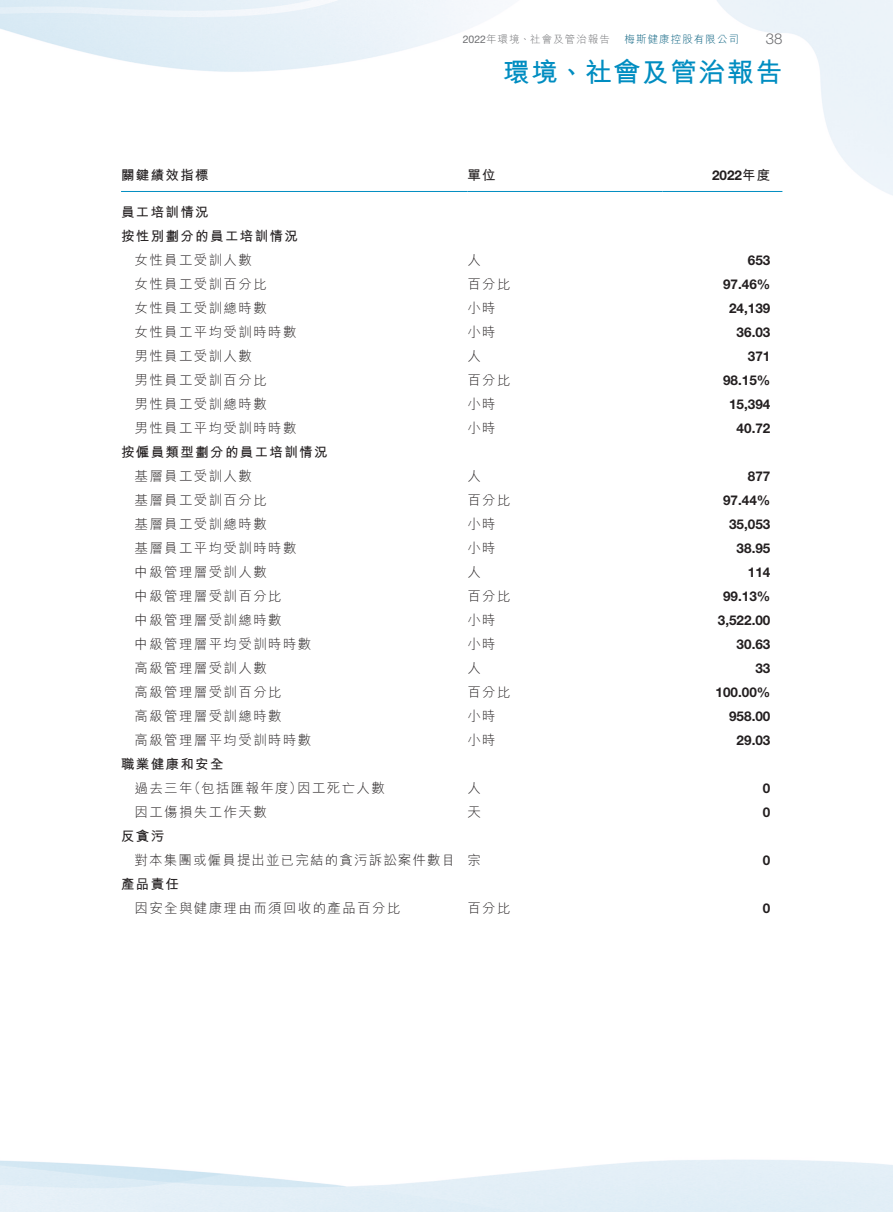
<style>
.page{position:relative;width:893px;height:1212px;background:#fff}
.page>*{position:absolute;margin:0;border:0;box-sizing:border-box;transform-origin:0 0}
.t1{font:700 27px "M Hei HK";letter-spacing:.05em;color:#008dc1}
.t2{font:300 15px "Helvetica Neue LT Std";color:#6c6d70}
._15_Table_Stub{font:300 13.5px "M Hei HK";letter-spacing:.1em;color:#231f20}
._01_Body_Text{font:700 13.5px "Helvetica Neue LT Std";color:#231f20}
._15_Table_Stub-2{font:700 13.5px "M Hei HK";letter-spacing:.1em;color:#231f20}
._01_Body_Text-2{font:300 13.5px "M Hei HK";letter-spacing:.1em;color:#231f20}
._01_Body_Text-3{font:700 13.5px "M Hei HK";color:#231f20}
.t3{font:300 10.5px "M Hei HK";letter-spacing:.1em;color:#6c6d70}
.t4{font:300 10.5px "M Hei HK";letter-spacing:.1em;color:#005c7c}
.s1{font-family:"Helvetica Neue LT Std";font-weight:400}
.s2{font-family:"M Hei HK"}
</style>
<div class="page">
<hr style="left:121px;top:191px;width:346px;height:1px;background:#008dc1">
<hr style="left:467px;top:191px;width:195px;height:1px;background:#008dc1">
<hr style="left:662px;top:191px;width:120px;height:1px;background:#008dc1">
<p class="t2" style="left:766px;top:29px;width:18px">38</p>
<p class="t3" style="left:463px;top:32px;width:149px"><span class="s1">2022</span>年環境、社會及管治報告</p>
<h1 class="t1" style="left:503px;top:52px;width:281px">環境、社會及管治報告</h1>
<p class="t4" style="left:625px;top:32px;width:116px">梅斯健康控股有限公司</p>
<p class="_15_Table_Stub-2" style="left:121px;top:165px;width:89px">關鍵績效指標</p>
<p class="_15_Table_Stub-2" style="left:121px;top:202px;width:89px">員工培訓情況</p>
<p class="_15_Table_Stub-2" style="left:121px;top:226px;width:178px">按性別劃分的員工培訓情況</p>
<p class="_01_Body_Text-3" style="left:467px;top:165px;width:30px">單位</p>
<p class="_01_Body_Text" style="left:712px;top:166px;width:60px">2022<span class="s2">年度</span></p>
<p class="_15_Table_Stub" style="left:135px;top:251px;width:119px">女性員工受訓人數</p>
<p class="_01_Body_Text-2" style="left:467px;top:251px;width:15px">人</p>
<p class="_01_Body_Text" style="left:748px;top:252px;width:24px">653</p>
<p class="_15_Table_Stub" style="left:135px;top:275px;width:134px">女性員工受訓百分比</p>
<p class="_01_Body_Text-2" style="left:467px;top:275px;width:45px">百分比</p>
<p class="_01_Body_Text" style="left:723px;top:276px;width:49px">97.46%</p>
<p class="_15_Table_Stub" style="left:135px;top:299px;width:134px">女性員工受訓總時數</p>
<p class="_01_Body_Text-2" style="left:467px;top:299px;width:30px">小時</p>
<p class="_01_Body_Text" style="left:729px;top:300px;width:43px">24,139</p>
<p class="_15_Table_Stub" style="left:135px;top:323px;width:163px">女性員工平均受訓時時數</p>
<p class="_01_Body_Text-2" style="left:467px;top:323px;width:30px">小時</p>
<p class="_01_Body_Text" style="left:737px;top:324px;width:35px">36.03</p>
<p class="_15_Table_Stub" style="left:135px;top:347px;width:119px">男性員工受訓人數</p>
<p class="_01_Body_Text-2" style="left:467px;top:347px;width:15px">人</p>
<p class="_01_Body_Text" style="left:748px;top:348px;width:24px">371</p>
<p class="_15_Table_Stub" style="left:135px;top:371px;width:134px">男性員工受訓百分比</p>
<p class="_01_Body_Text-2" style="left:467px;top:371px;width:45px">百分比</p>
<p class="_01_Body_Text" style="left:723px;top:372px;width:49px">98.15%</p>
<p class="_15_Table_Stub" style="left:135px;top:395px;width:134px">男性員工受訓總時數</p>
<p class="_01_Body_Text-2" style="left:467px;top:395px;width:30px">小時</p>
<p class="_01_Body_Text" style="left:729px;top:396px;width:43px">15,394</p>
<p class="_15_Table_Stub" style="left:135px;top:419px;width:163px">男性員工平均受訓時時數</p>
<p class="_15_Table_Stub-2" style="left:121px;top:442px;width:208px">按僱員類型劃分的員工培訓情況</p>
<p class="_01_Body_Text-2" style="left:467px;top:419px;width:30px">小時</p>
<p class="_01_Body_Text" style="left:737px;top:420px;width:35px">40.72</p>
<p class="_15_Table_Stub" style="left:135px;top:467px;width:119px">基層員工受訓人數</p>
<p class="_01_Body_Text-2" style="left:467px;top:467px;width:15px">人</p>
<p class="_01_Body_Text" style="left:748px;top:468px;width:24px">877</p>
<p class="_15_Table_Stub" style="left:135px;top:491px;width:134px">基層員工受訓百分比</p>
<p class="_01_Body_Text-2" style="left:467px;top:491px;width:45px">百分比</p>
<p class="_01_Body_Text" style="left:723px;top:492px;width:49px">97.44%</p>
<p class="_15_Table_Stub" style="left:135px;top:515px;width:134px">基層員工受訓總時數</p>
<p class="_01_Body_Text-2" style="left:467px;top:515px;width:30px">小時</p>
<p class="_01_Body_Text" style="left:729px;top:516px;width:43px">35,053</p>
<p class="_15_Table_Stub" style="left:135px;top:539px;width:163px">基層員工平均受訓時時數</p>
<p class="_01_Body_Text-2" style="left:467px;top:539px;width:30px">小時</p>
<p class="_01_Body_Text" style="left:737px;top:540px;width:35px">38.95</p>
<p class="_15_Table_Stub" style="left:135px;top:563px;width:134px">中級管理層受訓人數</p>
<p class="_01_Body_Text-2" style="left:467px;top:563px;width:15px">人</p>
<p class="_01_Body_Text" style="left:748px;top:564px;width:24px">114</p>
<p class="_15_Table_Stub" style="left:135px;top:587px;width:149px">中級管理層受訓百分比</p>
<p class="_01_Body_Text-2" style="left:467px;top:587px;width:45px">百分比</p>
<p class="_01_Body_Text" style="left:723px;top:588px;width:49px">99.13%</p>
<p class="_15_Table_Stub" style="left:135px;top:611px;width:149px">中級管理層受訓總時數</p>
<p class="_01_Body_Text-2" style="left:467px;top:611px;width:30px">小時</p>
<p class="_01_Body_Text" style="left:718px;top:612px;width:54px">3,522.00</p>
<p class="_15_Table_Stub" style="left:135px;top:635px;width:178px">中級管理層平均受訓時時數</p>
<p class="_01_Body_Text-2" style="left:467px;top:635px;width:30px">小時</p>
<p class="_01_Body_Text" style="left:737px;top:636px;width:35px">30.63</p>
<p class="_15_Table_Stub" style="left:135px;top:659px;width:134px">高級管理層受訓人數</p>
<p class="_01_Body_Text-2" style="left:467px;top:659px;width:15px">人</p>
<p class="_01_Body_Text" style="left:755px;top:660px;width:17px">33</p>
<p class="_15_Table_Stub" style="left:135px;top:683px;width:149px">高級管理層受訓百分比</p>
<p class="_01_Body_Text-2" style="left:467px;top:683px;width:45px">百分比</p>
<p class="_01_Body_Text" style="left:716px;top:684px;width:56px">100.00%</p>
<p class="_15_Table_Stub" style="left:135px;top:707px;width:149px">高級管理層受訓總時數</p>
<p class="_01_Body_Text-2" style="left:467px;top:707px;width:30px">小時</p>
<p class="_01_Body_Text" style="left:729px;top:708px;width:43px">958.00</p>
<p class="_15_Table_Stub" style="left:135px;top:731px;width:178px">高級管理層平均受訓時時數</p>
<p class="_15_Table_Stub-2" style="left:121px;top:754px;width:104px">職業健康和安全</p>
<p class="_01_Body_Text-2" style="left:467px;top:731px;width:30px">小時</p>
<p class="_01_Body_Text" style="left:737px;top:732px;width:35px">29.03</p>
<p class="_15_Table_Stub" style="left:188px;top:779px;width:116px">（包括匯報年度）</p>
<p class="_15_Table_Stub" style="left:135px;top:779px;width:60px">過去三年</p>
<p class="_15_Table_Stub" style="left:297px;top:779px;width:89px">因工死亡人數</p>
<p class="_01_Body_Text-2" style="left:467px;top:779px;width:15px">人</p>
<p class="_01_Body_Text" style="left:763px;top:780px;width:9px">0</p>
<p class="_15_Table_Stub" style="left:135px;top:803px;width:134px">因工傷損失工作天數</p>
<p class="_15_Table_Stub-2" style="left:121px;top:826px;width:45px">反貪污</p>
<p class="_01_Body_Text-2" style="left:467px;top:803px;width:15px">天</p>
<p class="_01_Body_Text" style="left:763px;top:804px;width:9px">0</p>
<p class="_15_Table_Stub" style="left:135px;top:851px;width:322px">對本集團或僱員提出並已完結的貪污訴訟案件數目</p>
<p class="_15_Table_Stub-2" style="left:121px;top:874px;width:60px">產品責任</p>
<p class="_01_Body_Text-2" style="left:467px;top:851px;width:15px">宗</p>
<p class="_01_Body_Text" style="left:763px;top:852px;width:9px">0</p>
<p class="_15_Table_Stub" style="left:135px;top:899px;width:267px">因安全與健康理由而須回收的產品百分比</p>
<p class="_01_Body_Text-2" style="left:467px;top:899px;width:45px">百分比</p>
<p class="_01_Body_Text" style="left:763px;top:900px;width:9px">0</p>
</div>
